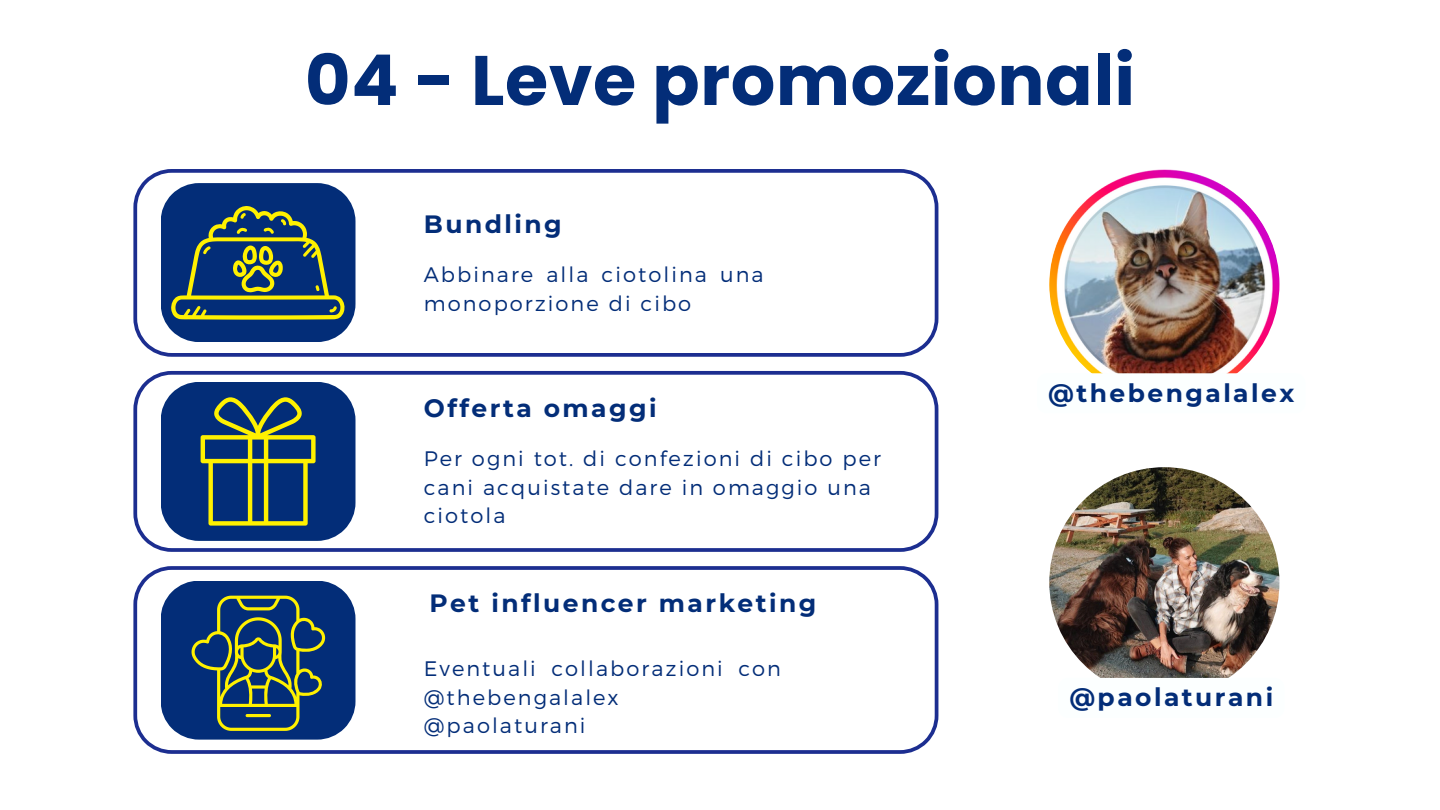
<style>
.page{position:relative;width:1440px;height:810px;background:#fff}
.page>*{position:absolute;margin:0;border:0;box-sizing:border-box;transform-origin:0 0}
.t1{font:700 70px "Poppins";letter-spacing:.01em;color:#032d78}
.t2{font:700 25px "Montserrat";letter-spacing:.1em;color:#032d78}
.t3{font:300 21px/28.5px "Montserrat";letter-spacing:.1em;color:#032d78}
</style>
<div class="page">
<svg style="left:133px;top:371px;width:805px;height:181px"></svg>
<svg style="left:161px;top:382px;width:195px;height:159px;background:#2c4e6f"></svg>
<svg style="left:133px;top:566px;width:805px;height:188px"></svg>
<svg style="left:161px;top:581px;width:195px;height:159px;background:#2d4e6e"></svg>
<svg style="left:133px;top:169px;width:805px;height:188px"></svg>
<svg style="left:161px;top:183px;width:195px;height:159px;background:#31516c"></svg>
<img style="left:1049px;top:169px;width:230px;height:230px;border-radius:50%">
<img style="left:1049px;top:467px;width:230px;height:230px;border-radius:50%">
<div style="left:1037px;top:373px;width:268px;height:40px;background:#fcffff;border-radius:10px"></div>
<svg style="left:1101px;top:678px;width:126px;height:19px"></svg>
<p class="t1" style="left:305px;top:32px;width:832px">04 - Leve promozionali</p>
<h2 class="t2" style="left:424px;top:209px;width:139px">Bundling</h2>
<p class="t3" style="left:424px;top:260px;width:341px">Abbinare alla ciotolina una monoporzione di cibo</p>
<p class="t2" style="left:424px;top:393px;width:234px">Offerta omaggi</p>
<h2 class="t3" style="left:424px;top:443px;width:459px">Per ogni tot. di confezioni di cibo per cani acquistate dare in omaggio una ciotola</h2>
<h2 class="t2" style="left:430px;top:588px;width:388px">Pet influencer marketing</h2>
<p class="t3" style="left:424px;top:654px;width:359px">Eventuali collaborazioni con @thebengalalex</p>
<p class="t3" style="left:424px;top:711px;width:163px">@paolaturani</p>
<p class="t2" style="left:1048px;top:377px;width:247px">@thebengalalex</p>
<p class="t2" style="left:1069px;top:682px;width:205px">@paolaturani</p>
</div>
